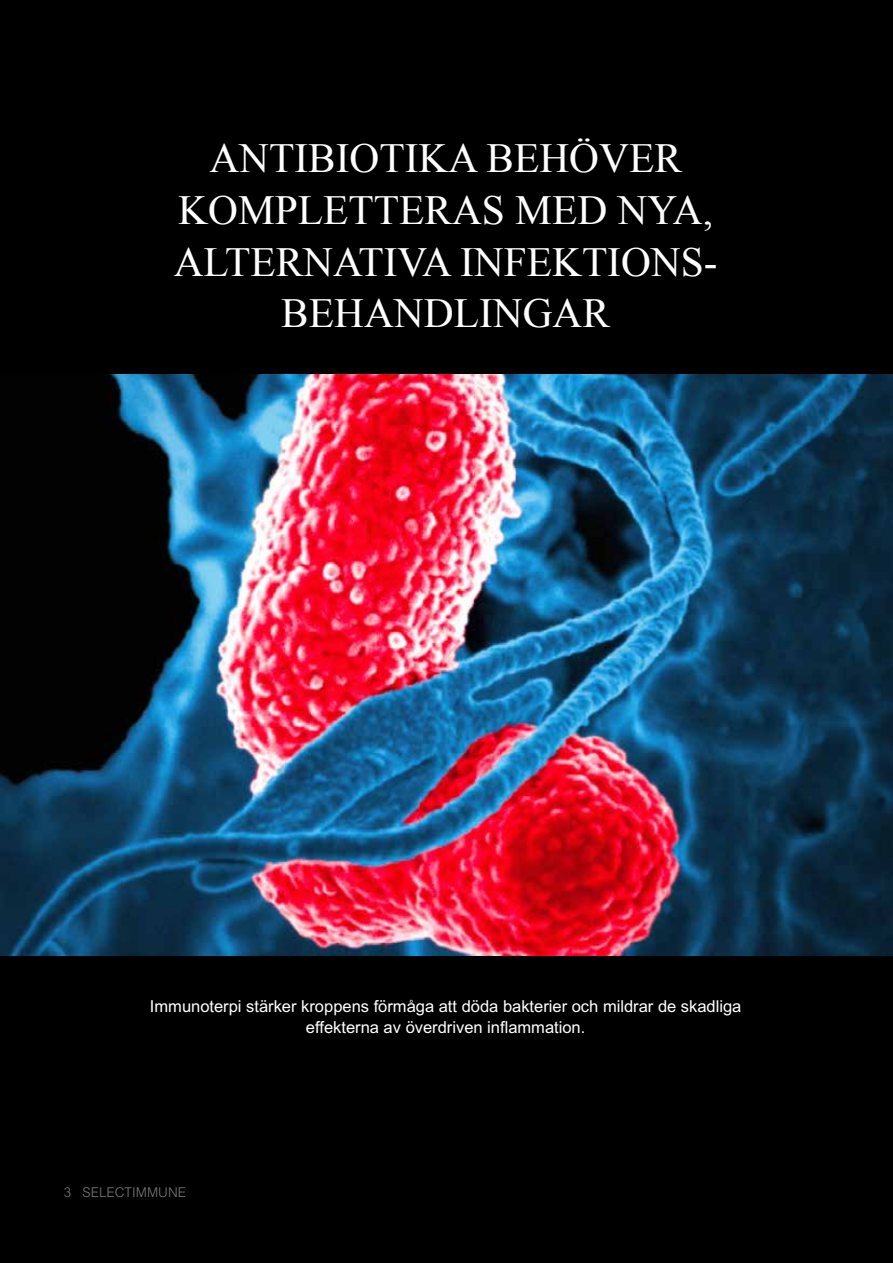
<style>
.page{position:relative;width:893px;height:1263px;background:#000}
.page>*{position:absolute;margin:0;border:0;box-sizing:border-box;transform-origin:0 0}
.t1{font:41.4px/51.8px "Times New Roman";color:#fff;text-align:center}
.t2{font:16.5px/21px "Arial MT Std";color:#fff;text-align:center}
.t3{font:300 13.5px "Arial MT Std";color:#7c7c7c}
</style>
<div class="page">
<img style="left:0;top:375px;width:893px;height:580px">
<h1 class="t1" style="left:174px;top:132px;width:545px">ANTIBIOTIKA BEHÖVER<br>KOMPLETTERAS MED NYA,<br>ALTERNATIVA INFEKTIONS-<br>BEHANDLINGAR</h1>
<p class="t2" style="left:150px;top:996px;width:593px">Immunoterpi stärker kroppens förmåga att döda bakterier och mildrar de skadliga effekterna av överdriven inflammation.</p>
<p class="t3" style="left:64px;top:1185px;width:124px">3 SELECTIMMUNE</p>
</div>
